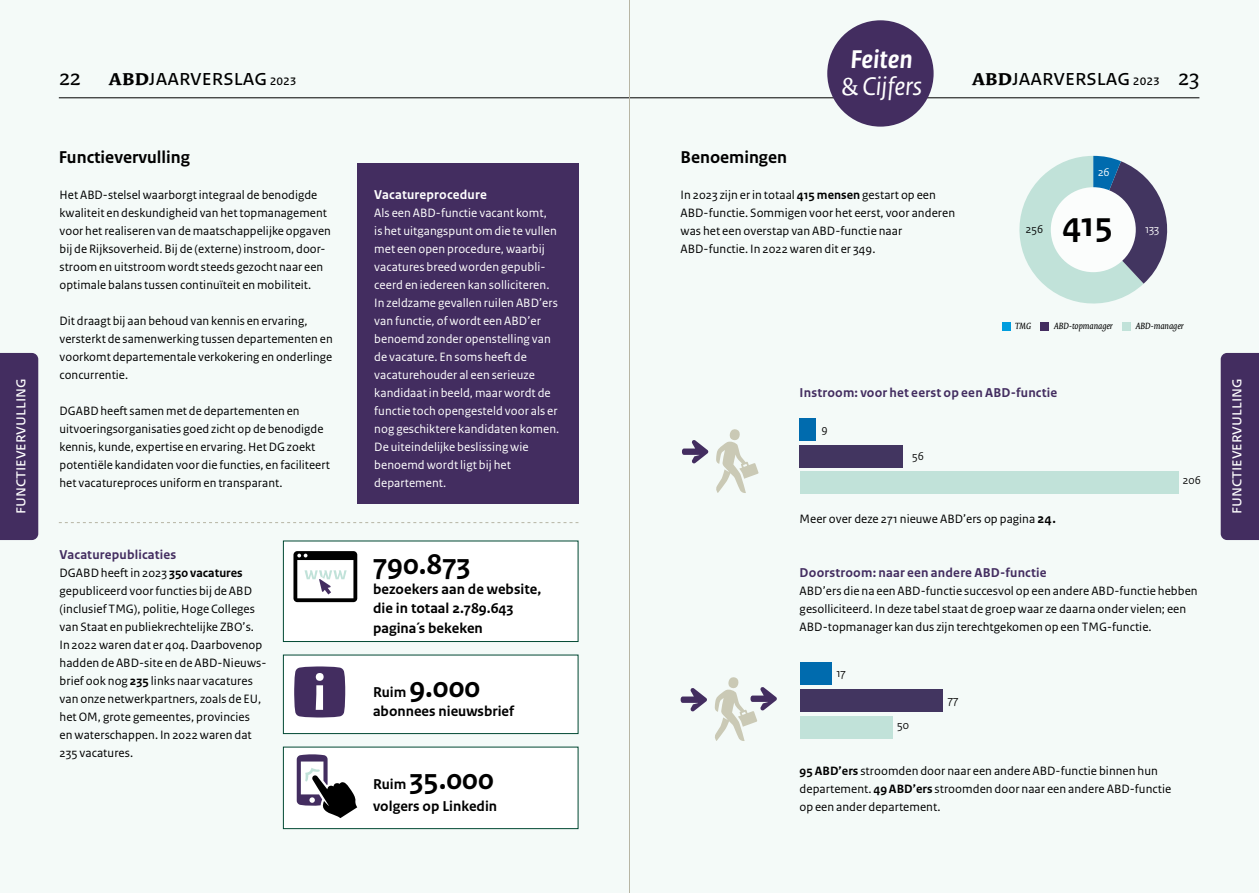
<style>
.page{position:relative;width:1259px;height:893px;background:#fff}
.page>*{position:absolute;margin:0;border:0;box-sizing:border-box;transform-origin:0 0}
.body_8_5pt{font:700 35.7px "Rijksoverheid Sans Text";color:#000}
.Vacature_cijfers{font:700 30px "Rijksoverheid Sans Text";color:#000}
.Feiten_en_Cijfers{font:italic 27px/27px "Rijksoverheid Sans Text";color:#fff;text-align:center}
.t1{font:24px "Rijksoverheid Sans Text";color:#000}
.Labels{font:18px "Rijksoverheid Sans Text";color:#fff}
.H2_Tussenkop_12pt_zwart{font:700 18px "Rijksoverheid Sans Text";color:#000}
.Vacature_cijfers-2{font:700 15px/19.5px "Rijksoverheid Sans Text";color:#000}
.H3_Tussenkop_9pt_zwart{font:700 13.5px "Rijksoverheid Sans Text";letter-spacing:.015em;color:#432d60}
.H3_Tussenkop_9pt_zwart-2{font:700 13.5px "Rijksoverheid Sans Text";letter-spacing:.015em;color:#fff}
.body_8_5pt-2{font:12.75px/18px "Rijksoverheid Sans Text";letter-spacing:.005em;color:#000}
.body_8_5pt-3{font:12.75px/18px "Rijksoverheid Sans Text";letter-spacing:.005em;color:#fff}
.H3_Tussenkop_9pt_zwart-3{font:12.75px "Rijksoverheid Sans Text";color:#000}
.t2{font:12.15px "Rijksoverheid Sans Heading";color:#000}
.t3{font:12px "Rijksoverheid Sans Heading";color:#fff}
.t4{font:12px "Rijksoverheid Sans Heading";color:#000}
.Legenda{font:italic 9.75px "Rijksoverheid Serif";color:#000}
.s1{font-weight:700}
.s2{font-family:"Rijksoverheid Serif";font-style:normal}
.s3{font-family:"Rijksoverheid Serif"}
.s4{font-family:"Rijksoverheid Serif";font-weight:700}
.s5{font-size:15px}
.s6{font-weight:700;font-size:13.5px}
</style>
<div class="page">
<div style="left:0;top:0;width:629px;height:893px;background:#f4faf8"></div>
<div style="left:630px;top:0;width:629px;height:893px;background:#f4faf8"></div>
<div style="left:1220px;top:353px;width:39px;height:187px;background:#432d60"></div>
<div style="left:0;top:353px;width:38px;height:187px;background:#432d60"></div>
<hr style="left:59px;top:97px;width:1140px;height:1px;background:#000">
<div style="left:283px;top:655px;width:295px;height:79px;background:#fff"></div>
<div style="left:283px;top:655px;width:295px;height:79px;border:1px solid #004832"></div>
<svg style="left:294px;top:666px;width:51px;height:51px;background:#5c4975"></svg>
<div style="left:283px;top:747px;width:295px;height:82px;background:#fff"></div>
<div style="left:283px;top:747px;width:295px;height:82px;border:1px solid #004832"></div>
<svg style="left:297px;top:754px;width:61px;height:64px"></svg>
<svg style="left:59px;top:522px;width:519px;height:1px"></svg>
<div style="left:357px;top:163px;width:221px;height:341px;background:#432d60"></div>
<div style="left:1001px;top:322px;width:9px;height:8px;background:#009dde"></div>
<div style="left:1040px;top:322px;width:9px;height:8px;background:#432d60"></div>
<div style="left:1122px;top:322px;width:9px;height:8px;background:#c1e2d9"></div>
<svg style="left:1019px;top:156px;width:149px;height:148px"></svg>
<div style="left:1050px;top:187px;width:85px;height:85px;background:#fbfdfc;border-radius:50%"></div>
<div style="left:800px;top:716px;width:92px;height:22px;background:#c1e2d9"></div>
<div style="left:800px;top:689px;width:142px;height:23px;background:#423560"></div>
<div style="left:800px;top:663px;width:31px;height:22px;background:#006bae"></div>
<div style="left:799px;top:471px;width:379px;height:23px;background:#c1e2d9"></div>
<div style="left:799px;top:445px;width:103px;height:22px;background:#423560"></div>
<div style="left:799px;top:418px;width:17px;height:23px;background:#006bae"></div>
<svg style="left:680px;top:688px;width:27px;height:23px"></svg>
<svg style="left:682px;top:440px;width:26px;height:23px"></svg>
<svg style="left:714px;top:677px;width:63px;height:64px"></svg>
<svg style="left:716px;top:429px;width:42px;height:64px"></svg>
<div style="left:283px;top:541px;width:295px;height:100px;background:#fff"></div>
<div style="left:283px;top:541px;width:295px;height:101px;border:1px solid #004832"></div>
<svg style="left:293px;top:551px;width:64px;height:51px"></svg>
<div style="left:827px;top:20px;width:106px;height:107px;background:#432d60;border-radius:50%"></div>
<hr style="left:629px;top:0;width:1px;height:893px;background:#b7b5a4">
<p class="Feiten_en_Cijfers" style="left:841px;top:46px;width:82px"><span class="s1">Feiten </span><span class="s2">&amp;</span> Cijfers</p>
<h3 class="t1" style="left:60px;top:63px;width:238px"><span class="s3">22</span> <span class="s4">abd</span>Jaarverslag <span class="s5">2023</span></h3>
<h3 class="t1" style="left:972px;top:63px;width:229px"><span class="s4">abd</span>Jaarverslag <span class="s5">2023</span> <span class="s3">23</span></h3>
<p class="H2_Tussenkop_12pt_zwart" style="left:59px;top:147px;width:133px">Functievervulling</p>
<p class="H2_Tussenkop_12pt_zwart" style="left:680px;top:147px;width:108px">Benoemingen</p>
<p class="body_8_5pt-2" style="left:680px;top:186px;width:276px">In 2023 zijn er in totaal <span class="s1">415 mensen</span> gestart op een ABD-functie. Sommigen voor het eerst, voor anderen was het een overstap van ABD-functie naar ABD-functie. In 2022 waren dit er 349.</p>
<p class="t3" style="left:1098px;top:165px;width:13px">26</p>
<p class="H3_Tussenkop_9pt_zwart-2" style="left:374px;top:187px;width:114px">Vacatureprocedure</p>
<p class="body_8_5pt-3" style="left:374px;top:204px;width:187px">Als een ABD-functie vacant komt,<br>is het uitgangspunt om die te vullen met een open procedure, waarbij vacatures breed worden gepubli&shy;ceerd en iedereen kan solliciteren.<br>In zeldzame gevallen ruilen ABD’ers van functie, of wordt een ABD’er benoemd zonder openstelling van de vacature. En soms heeft de vacaturehouder al een serieuze kandidaat in beeld, maar wordt de functie toch opengesteld voor als er nog geschiktere kandidaten komen.<br>De uiteindelijke beslissing wie benoemd wordt ligt bij het departement.</p>
<p class="body_8_5pt-2" style="left:60px;top:186px;width:273px">Het ABD-stelsel waarborgt integraal de benodigde kwaliteit en deskundigheid van het topmanagement voor het realiseren van de maatschappelijke opgaven bij de Rijksoverheid. Bij de (externe) instroom, door&shy;stroom en uitstroom wordt steeds gezocht naar een optimale balans tussen continuïteit en mobiliteit.</p>
<p class="body_8_5pt-2" style="left:60px;top:312px;width:275px">Dit draagt bij aan behoud van kennis en ervaring, versterkt de samenwerking tussen departementen en voorkomt departementale verkokering en onderlinge concurrentie.</p>
<p class="body_8_5pt-2" style="left:60px;top:402px;width:272px">DGABD heeft samen met de departementen en uitvoeringsorganisaties goed zicht op de benodigde kennis, kunde, expertise en ervaring. Het DG zoekt potentiële kandidaten voor die functies, en faciliteert het vacatureproces uniform en transparant.</p>
<p class="t4" style="left:1026px;top:222px;width:19px">256</p>
<p class="body_8_5pt" style="left:1062px;top:205px;width:52px">415</p>
<p class="t3" style="left:1145px;top:222px;width:16px">133</p>
<p class="Legenda" style="left:1015px;top:320px;width:17px">TMG</p>
<p class="Legenda" style="left:1054px;top:320px;width:60px">ABD-topmanager</p>
<p class="Legenda" style="left:1135px;top:320px;width:49px">ABD-manager</p>
<p class="Labels" style="left:9px;top:514px;width:137px;rotate:-90deg">functievervulling</p>
<p class="Labels" style="left:1225px;top:514px;width:137px;rotate:-90deg">functievervulling</p>
<p class="H3_Tussenkop_9pt_zwart" style="left:799px;top:385px;width:259px">Instroom: voor het eerst op een ABD-functie</p>
<p class="t2" style="left:821px;top:422px;width:8px">9</p>
<p class="t2" style="left:912px;top:449px;width:13px">56</p>
<p class="t2" style="left:1182px;top:473px;width:20px">206</p>
<p class="H3_Tussenkop_9pt_zwart-3" style="left:799px;top:511px;width:258px">Meer over deze 271 nieuwe ABD’ers op pagina <span class="s6">24.</span></p>
<p class="H3_Tussenkop_9pt_zwart" style="left:60px;top:547px;width:118px">Vacaturepublicaties</p>
<p class="body_8_5pt-2" style="left:60px;top:564px;width:208px">DGABD heeft in 2023 <span class="s1">350 vacatures </span>gepubliceerd voor functies bij de ABD (inclusief TMG), politie, Hoge Colleges van Staat en publiekrechtelijke ZBO’s.<br>In 2022 waren dat er 404. Daarbovenop hadden de ABD-site en de ABD-Nieuws&shy;brief ook nog <span class="s1">235</span> links naar vacatures van onze netwerkpartners, zoals de EU, het OM, grote gemeentes, provincies<br>en waterschappen. In 2022 waren dat 235 vacatures.</p>
<p class="Vacature_cijfers" style="left:373px;top:547px;width:99px">790.873</p>
<p class="Vacature_cijfers-2" style="left:373px;top:579px;width:170px">bezoekers aan de website, die in totaal 2.789.643 pagina´s bekeken</p>
<p class="Vacature_cijfers" style="left:373px;top:670px;width:109px"><span class="s5">Ruim</span> 9.000</p>
<p class="Vacature_cijfers-2" style="left:373px;top:702px;width:142px">abonnees nieuwsbrief</p>
<p class="Vacature_cijfers" style="left:373px;top:762px;width:122px"><span class="s5">Ruim</span> 35.000</p>
<p class="Vacature_cijfers-2" style="left:373px;top:797px;width:126px">volgers op Linkedin</p>
<p class="H3_Tussenkop_9pt_zwart" style="left:799px;top:565px;width:249px">Doorstroom: naar een andere ABD-functie</p>
<p class="body_8_5pt-2" style="left:799px;top:582px;width:399px">ABD’ers die na een ABD-functie succesvol op een andere ABD-functie hebben gesolliciteerd. In deze tabel staat de groep waar ze daarna onder vielen; een<br>ABD-topmanager kan dus zijn terechtgekomen op een TMG-functie.</p>
<p class="t2" style="left:836px;top:666px;width:11px">17</p>
<p class="t2" style="left:897px;top:718px;width:13px">50</p>
<p class="t2" style="left:948px;top:693px;width:12px">77</p>
<p class="body_8_5pt-2" style="left:799px;top:762px;width:373px"><span class="s1">95 ABD’ers</span> stroomden door naar een andere ABD-functie binnen hun departement. <span class="s1">49 ABD’ers</span> stroomden door naar een andere ABD-functie op een ander departement.</p>
</div>
